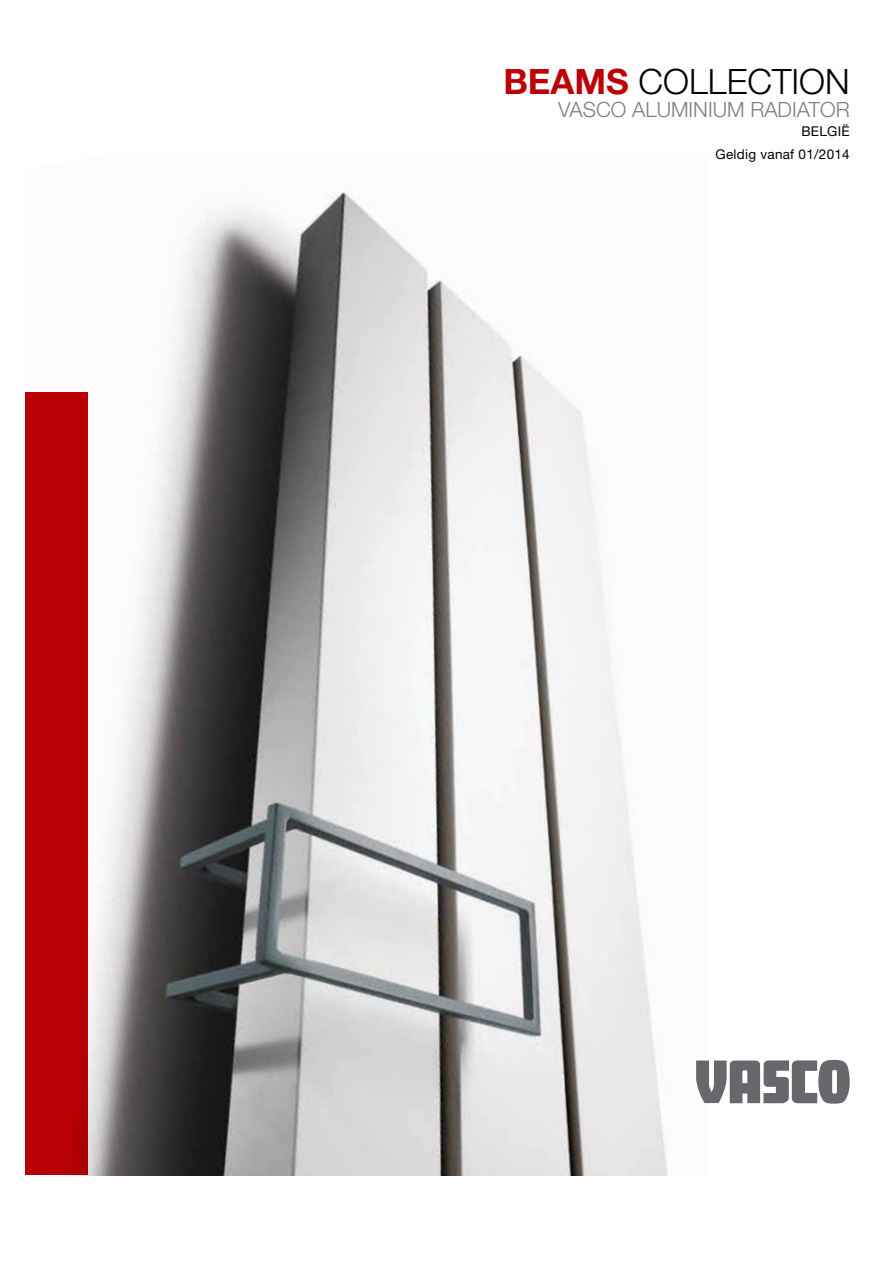
<style>
.page{position:relative;width:893px;height:1263px;background:#fff}
.page>*{position:absolute;margin:0;border:0;box-sizing:border-box;transform-origin:0 0}
.t1{font:300 34.95px "Helvetica Neue LT Std";color:#000}
.t2{font:300 21px "Helvetica Neue LT Std";color:#817e83}
.t3{font:13.5px/22.5px "Helvetica Neue LT Std";letter-spacing:.02em;color:#000;text-align:right}
.s1{font-weight:700;color:#bc0006}
</style>
<div class="page">
<img style="left:25px;top:192px;width:643px;height:983px">
<svg style="left:696px;top:1060px;width:154px;height:44px"></svg>
<p class="t1" style="left:503px;top:61px;width:348px"><span class="s1">BEAMS</span> COLLECTION</p>
<p class="t2" style="left:558px;top:97px;width:293px">VASCO ALUMINIUM RADIATOR</p>
<p class="t3" style="left:715px;top:120px;width:136px">België<br>geldig vanaf 01/2014</p>
</div>
